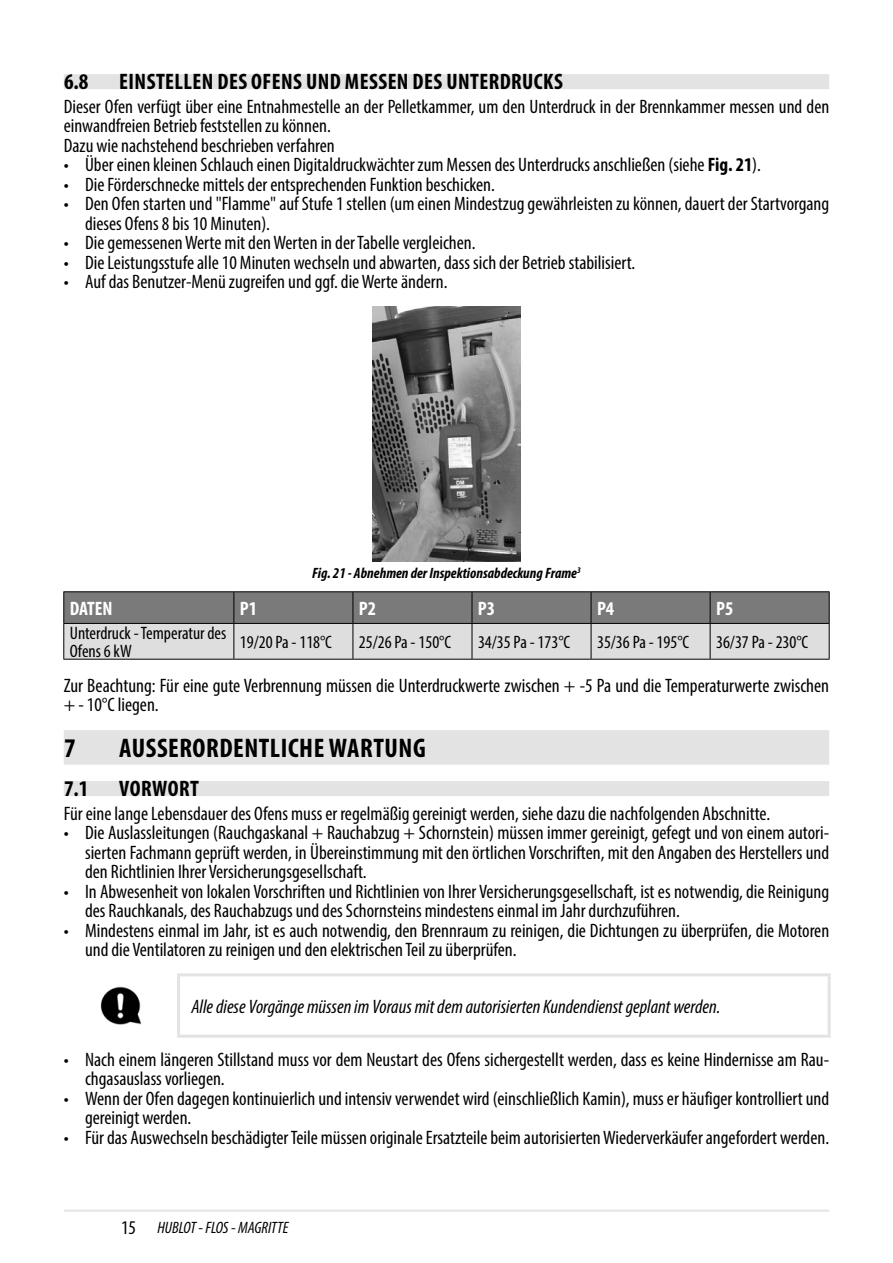
<style>
.page{position:relative;width:893px;height:1263px;background:#fff}
.page>*{position:absolute;margin:0;border:0;box-sizing:border-box;transform-origin:0 0}
.t1{font:700 condensed 27px "Myriad Pro";letter-spacing:.02em;color:#000}
.t2{font:700 condensed 22.5px "Myriad Pro";letter-spacing:.02em;color:#000}
.t3{font:condensed 19.5px/19.5px "Myriad Pro";color:#000}
.t4{font:italic condensed 19.5px "Myriad Pro";color:#000}
.t5{font:700 condensed 19.5px "Myriad Pro";color:#fff}
.t6{font:condensed 18px/18px "Myriad Pro";color:#000}
.t7{font:italic condensed 16.5px "Myriad Pro";color:#000}
.t8{font:italic 700 condensed 15px "Myriad Pro";color:#000}
.s1{font-weight:700}
.s2{font-style:normal;font-size:19.5px}
</style>
<div class="page">
<hr style="left:64px;top:1209px;width:765px;height:3px;background:#e6e6e6">
<div style="left:64px;top:74px;width:765px;height:15px;background:#e3e3e3"></div>
<div style="left:64px;top:730px;width:765px;height:35px;background:#e3e3e3"></div>
<div style="left:64px;top:781px;width:765px;height:15px;background:#e3e3e3"></div>
<img style="left:373px;top:306px;width:147px;height:255px">
<svg style="left:64px;top:592px;width:765px;height:67px;background:#adadad"></svg>
<hr style="left:63px;top:591px;width:171px;height:1px;background:#000">
<hr style="left:63px;top:592px;width:1px;height:31px;background:#000">
<hr style="left:63px;top:623px;width:171px;height:1px;background:#000">
<hr style="left:234px;top:591px;width:119px;height:1px;background:#000">
<hr style="left:233px;top:592px;width:1px;height:31px;background:#000">
<hr style="left:234px;top:623px;width:119px;height:1px;background:#000">
<hr style="left:353px;top:591px;width:119px;height:1px;background:#000">
<hr style="left:353px;top:592px;width:1px;height:31px;background:#000">
<hr style="left:353px;top:623px;width:119px;height:1px;background:#000">
<hr style="left:472px;top:591px;width:119px;height:1px;background:#000">
<hr style="left:472px;top:592px;width:1px;height:31px;background:#000">
<hr style="left:472px;top:623px;width:119px;height:1px;background:#000">
<hr style="left:591px;top:591px;width:119px;height:1px;background:#000">
<hr style="left:591px;top:592px;width:1px;height:31px;background:#000">
<hr style="left:591px;top:623px;width:119px;height:1px;background:#000">
<hr style="left:710px;top:591px;width:120px;height:1px;background:#000">
<hr style="left:710px;top:592px;width:1px;height:31px;background:#000">
<hr style="left:829px;top:592px;width:1px;height:31px;background:#000">
<hr style="left:710px;top:623px;width:120px;height:1px;background:#000">
<hr style="left:63px;top:624px;width:1px;height:35px;background:#000">
<hr style="left:63px;top:659px;width:171px;height:1px;background:#000">
<hr style="left:233px;top:624px;width:1px;height:35px;background:#000">
<hr style="left:234px;top:659px;width:119px;height:1px;background:#000">
<hr style="left:353px;top:624px;width:1px;height:35px;background:#000">
<hr style="left:353px;top:659px;width:119px;height:1px;background:#000">
<hr style="left:472px;top:624px;width:1px;height:35px;background:#000">
<hr style="left:472px;top:659px;width:119px;height:1px;background:#000">
<hr style="left:591px;top:624px;width:1px;height:35px;background:#000">
<hr style="left:591px;top:659px;width:119px;height:1px;background:#000">
<hr style="left:710px;top:624px;width:1px;height:35px;background:#000">
<hr style="left:829px;top:624px;width:1px;height:35px;background:#000">
<hr style="left:710px;top:659px;width:120px;height:1px;background:#000">
<hr style="left:177px;top:973px;width:654px;height:3px;background:#e3e3e3">
<hr style="left:177px;top:976px;width:3px;height:59px;background:#e3e3e3">
<hr style="left:828px;top:976px;width:3px;height:59px;background:#e3e3e3">
<hr style="left:177px;top:1035px;width:654px;height:3px;background:#e3e3e3">
<img style="left:100px;top:986px;width:42px;height:39px">
<p class="t2" style="left:64px;top:68px;width:26px">6.8</p>
<p class="t2" style="left:119px;top:68px;width:445px">EINSTELLEN DES OFENS UND MESSEN DES UNTERDRUCKS</p>
<p class="t3" style="left:64px;top:96px;width:767px">Dieser Ofen verfügt über eine Entnahmestelle an der Pelletkammer, um den Unterdruck in der Brennkammer messen und den einwandfreien Betrieb feststellen zu können.<br>Dazu wie nachstehend beschrieben verfahren</p>
<p class="t3" style="left:64px;top:155px;width:699px">• Über einen kleinen Schlauch einen Digitaldruckwächter zum Messen des Unterdrucks anschließen (siehe <span class="s1">Fig. 21</span>).</p>
<p class="t3" style="left:64px;top:174px;width:433px">• Die Förderschnecke mittels der entsprechenden Funktion beschicken.</p>
<p class="t3" style="left:85px;top:194px;width:746px;text-indent:-21px">• Den Ofen starten und "Flamme" auf Stufe 1 stellen (um einen Mindestzug gewährleisten zu können, dauert der Startvorgang dieses Ofens 8 bis 10 Minuten).</p>
<p class="t3" style="left:64px;top:233px;width:413px">• Die gemessenen Werte mit den Werten in der Tabelle vergleichen.</p>
<p class="t3" style="left:64px;top:252px;width:573px">• Die Leistungsstufe alle 10 Minuten wechseln und abwarten, dass sich der Betrieb stabilisiert.</p>
<p class="t3" style="left:64px;top:272px;width:385px">• Auf das Benutzer-Menü zugreifen und ggf. die Werte ändern.</p>
<p class="t8" style="left:312px;top:563px;width:270px">Fig. 21 - Abnehmen der Inspektionsabdeckung Frame<sup>3</sup></p>
<p class="t5" style="left:70px;top:596px;width:44px">DATEN</p>
<p class="t5" style="left:240px;top:596px;width:19px">P1</p>
<p class="t5" style="left:359px;top:596px;width:19px">P2</p>
<p class="t5" style="left:478px;top:596px;width:19px">P3</p>
<p class="t5" style="left:597px;top:596px;width:19px">P4</p>
<p class="t5" style="left:716px;top:596px;width:19px">P5</p>
<p class="t6" style="left:70px;top:624px;width:158px">Unterdruck - Temperatur des<br>Ofens 6 kW</p>
<p class="t6" style="left:240px;top:633px;width:94px">19/20 Pa - 118°C</p>
<p class="t6" style="left:359px;top:633px;width:94px">25/26 Pa - 150°C</p>
<p class="t6" style="left:478px;top:633px;width:94px">34/35 Pa - 173°C</p>
<p class="t6" style="left:597px;top:633px;width:94px">35/36 Pa - 195°C</p>
<p class="t6" style="left:716px;top:633px;width:94px">36/37 Pa - 230°C</p>
<p class="t3" style="left:64px;top:675px;width:767px">Zur Beachtung: Für eine gute Verbrennung müssen die Unterdruckwerte zwischen + -5 Pa und die Temperaturwerte zwischen + - 10°C liegen.</p>
<h1 class="t1" style="left:64px;top:731px;width:13px">7</h1>
<h1 class="t1" style="left:119px;top:731px;width:308px">AUSSERORDENTLICHE WARTUNG</h1>
<p class="t2" style="left:64px;top:774px;width:26px">7.1</p>
<p class="t2" style="left:119px;top:774px;width:81px">VORWORT</p>
<p class="t3" style="left:64px;top:803px;width:708px">Für eine lange Lebensdauer des Ofens muss er regelmäßig gereinigt werden, siehe dazu die nachfolgenden Abschnitte.</p>
<p class="t3" style="left:85px;top:823px;width:746px;text-align:justify;text-indent:-21px">• Die Auslassleitungen (Rauchgaskanal + Rauchabzug + Schornstein) müssen immer gereinigt, gefegt und von einem autori&shy;sierten Fachmann geprüft werden, in Übereinstimmung mit den örtlichen Vorschriften, mit den Angaben des Herstellers und den Richtlinien Ihrer Versicherungsgesellschaft.</p>
<p class="t3" style="left:85px;top:881px;width:746px;text-indent:-21px">• In Abwesenheit von lokalen Vorschriften und Richtlinien von Ihrer Versicherungsgesellschaft, ist es notwendig, die Reinigung des Rauchkanals, des Rauchabzugs und des Schornsteins mindestens einmal im Jahr durchzuführen.</p>
<p class="t3" style="left:85px;top:920px;width:746px;text-indent:-21px">• Mindestens einmal im Jahr, ist es auch notwendig, den Brennraum zu reinigen, die Dichtungen zu überprüfen, die Motoren und die Ventilatoren zu reinigen und den elektrischen Teil zu überprüfen.</p>
<p class="t4" style="left:191px;top:995px;width:531px">Alle diese Vorgänge müssen im Voraus mit dem autorisierten Kundendienst geplant werden.</p>
<p class="t3" style="left:85px;top:1049px;width:746px;text-indent:-21px">• Nach einem längeren Stillstand muss vor dem Neustart des Ofens sichergestellt werden, dass es keine Hindernisse am Rau&shy;chgasauslass vorliegen.</p>
<p class="t3" style="left:85px;top:1088px;width:746px;text-indent:-21px">• Wenn der Ofen dagegen kontinuierlich und intensiv verwendet wird (einschließlich Kamin), muss er häufiger kontrolliert und gereinigt werden.</p>
<p class="t3" style="left:64px;top:1127px;width:767px">• Für das Auswechseln beschädigter Teile müssen originale Ersatzteile beim autorisierten Wiederverkäufer angefordert werden.</p>
<p class="t7" style="left:121px;top:1217px;width:169px"><span class="s2">15</span> HUBLOT - FLOS - MAGRITTE</p>
</div>
